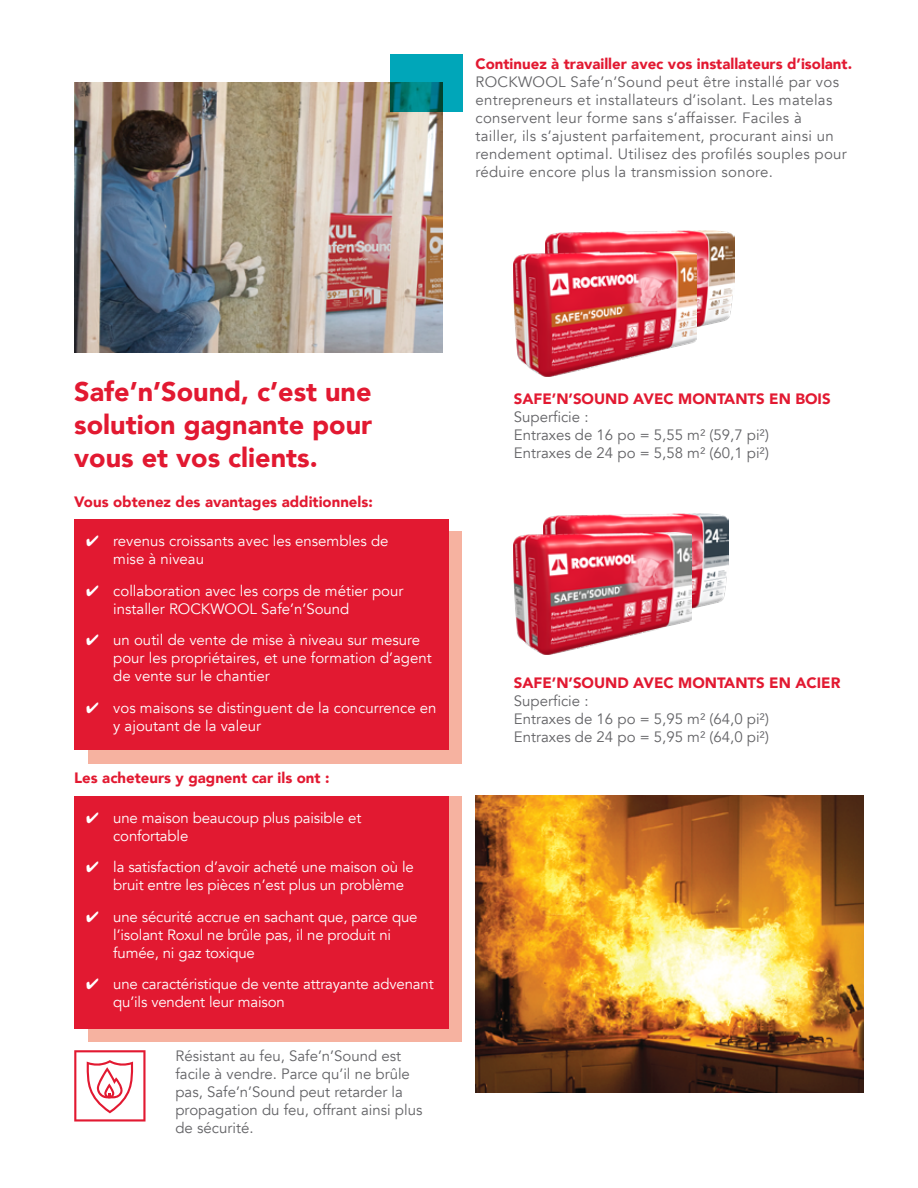
<style>
.page{position:relative;width:918px;height:1188px;background:#fff}
.page>*{position:absolute;margin:0;border:0;box-sizing:border-box;transform-origin:0 0}
.t1{font:900 27px/33px "Avenir";color:#e21931;text-align:justify}
.t2{font:15px/18px "Avenir";letter-spacing:-.01em;color:#fff}
.t3{font:15px/18px "Avenir";color:#636366}
.t4{font:15px/18px "Avenir";letter-spacing:.02em;color:#636366}
.t5{font:900 15px "Avenir";color:#e21931}
</style>
<div class="page">
<img style="left:74px;top:83px;width:368px;height:270px">
<img style="left:476px;top:796px;width:388px;height:297px">
<svg style="left:390px;top:54px;width:73px;height:58px;fill:#00a6b9"></svg>
<img style="left:543px;top:513px;width:186px;height:96px">
<img style="left:513px;top:533px;width:179px;height:122px">
<img style="left:545px;top:230px;width:190px;height:110px">
<img style="left:514px;top:252px;width:182px;height:125px">
<div style="left:88px;top:532px;width:374px;height:232px;background:#f6b2a0"></div>
<div style="left:74px;top:519px;width:375px;height:231px;background:#e21931"></div>
<div style="left:88px;top:796px;width:374px;height:246px;background:#f6b2a0"></div>
<div style="left:74px;top:796px;width:375px;height:232px;background:#e21931"></div>
<svg style="left:74px;top:1050px;width:72px;height:72px"></svg>
<p class="t5" style="left:476px;top:51px;width:378px">Continuez à travailler avec vos installateurs d’isolant.</p>
<p class="t4" style="left:476px;top:73px;width:373px">ROCKWOOL Safe’n’Sound peut être installé par vos entrepreneurs et installateurs d’isolant. Les matelas conservent leur forme sans s’affaisser. Faciles à tailler, ils s’ajustent parfaitement, procurant ainsi un rendement optimal. Utilisez des profilés souples pour réduire encore plus la transmission sonore.</p>
<h1 class="t1" style="left:74px;top:375px;width:299px">Safe’n’Sound, c’est une solution gagnante pour vous et vos clients.</h1>
<p class="t5" style="left:74px;top:489px;width:300px">Vous obtenez des avantages additionnels:</p>
<p class="t2" style="left:113px;top:532px;width:277px;text-indent:-27px">✔ revenus croissants avec les ensembles de mise à niveau</p>
<p class="t2" style="left:113px;top:582px;width:292px;text-indent:-27px">✔ collaboration avec les corps de métier pour installer ROCKWOOL Safe’n’Sound</p>
<p class="t2" style="left:113px;top:631px;width:320px;text-indent:-27px">✔ un outil de vente de mise à niveau sur mesure pour les propriétaires, et une formation d’agent de vente sur le chantier</p>
<p class="t2" style="left:113px;top:699px;width:325px;text-indent:-27px">✔ vos maisons se distinguent de la concurrence en y ajoutant de la valeur</p>
<p class="t5" style="left:74px;top:765px;width:257px">Les acheteurs y gagnent car ils ont :</p>
<p class="t2" style="left:113px;top:809px;width:250px;text-indent:-27px">✔ une maison beaucoup plus paisible et confortable</p>
<p class="t2" style="left:113px;top:859px;width:302px;text-indent:-27px">✔ la satisfaction d’avoir acheté une maison où le bruit entre les pièces n’est plus un problème</p>
<p class="t2" style="left:113px;top:908px;width:306px;text-indent:-27px">✔ une sécurité accrue en sachant que, parce que l’isolant Roxul ne brûle pas, il ne produit ni fumée, ni gaz toxique</p>
<p class="t2" style="left:113px;top:976px;width:322px;text-indent:-27px">✔ une caractéristique de vente attrayante advenant qu’ils vendent leur maison</p>
<p class="t3" style="left:176px;top:1047px;width:248px">Résistant au feu, Safe’n’Sound est facile à vendre. Parce qu’il ne brûle pas, Safe’n’Sound peut retarder la propagation du feu, offrant ainsi plus de sécurité.</p>
<p class="t5" style="left:514px;top:386px;width:318px">SAFE’N’SOUND AVEC MONTANTS EN BOIS</p>
<p class="t3" style="left:514px;top:408px;width:257px">Superficie :<br>Entraxes de 16 po = 5,55 m² (59,7 pi²)<br>Entraxes de 24 po = 5,58 m² (60,1 pi²)</p>
<p class="t5" style="left:514px;top:670px;width:328px">SAFE’N’SOUND AVEC MONTANTS EN ACIER</p>
<p class="t3" style="left:514px;top:692px;width:257px">Superficie :<br>Entraxes de 16 po = 5,95 m² (64,0 pi²)<br>Entraxes de 24 po = 5,95 m² (64,0 pi²)</p>
</div>
